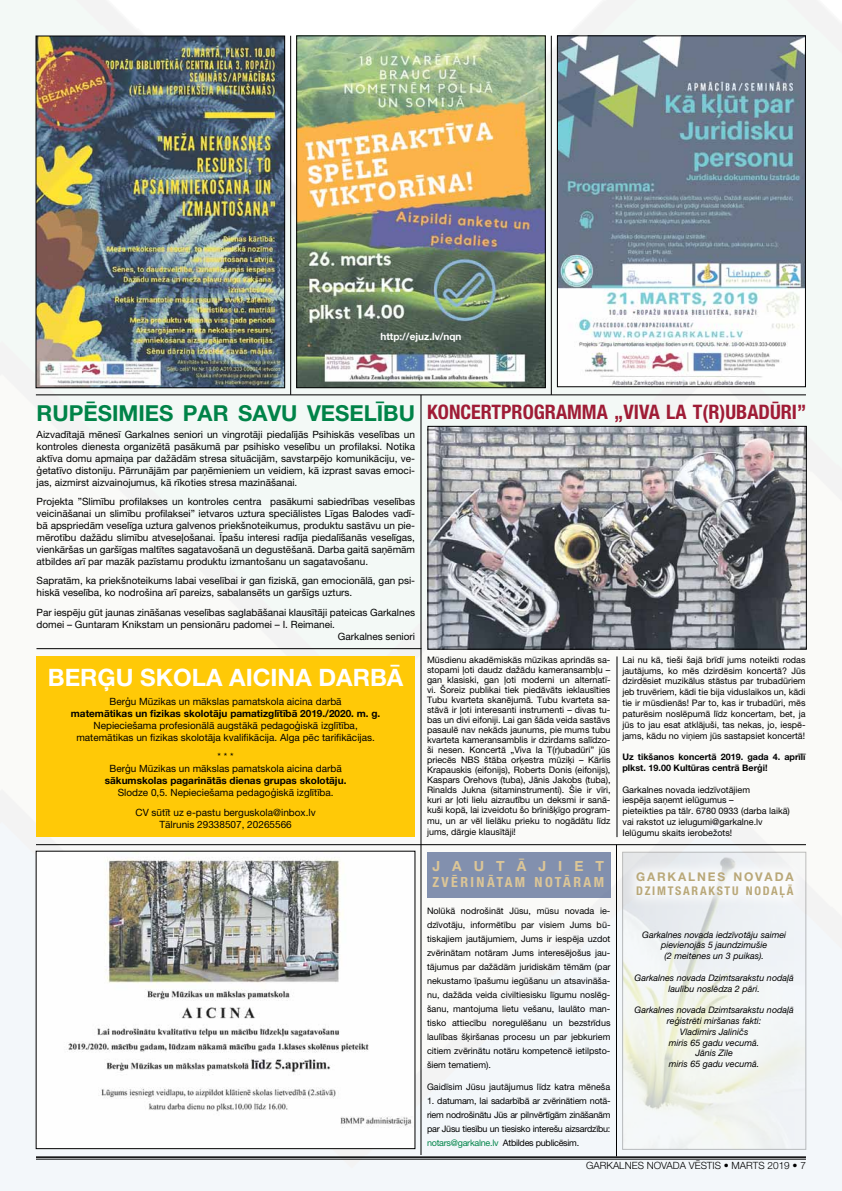
<style>
.page{position:relative;width:842px;height:1191px;background:#fff}
.page>*{position:absolute;margin:0;border:0;box-sizing:border-box;transform-origin:0 0}
.t1{font:700 24px "Helvetica Neue LT Pro";color:#fff}
.t2{font:700 22px "Helvetica Neue LT Pro";color:#008348}
.t3{font:700 condensed 20px "Helvetica Neue LT Pro";color:#9f1c36}
.t4{font:700 condensed 14px "Helvetica Neue LT Pro";letter-spacing:.17em;color:#dcc697}
.t5{font:700 14px "Helvetica Neue LT Pro";letter-spacing:.915em;color:#dcc697}
.t6{font:700 condensed 12px "Helvetica Neue LT Pro";letter-spacing:.145em;color:#b9a879}
.t7{font:700 12px "Helvetica Neue LT Pro";color:#b9a879}
.t8{font:10px/12px "Helvetica Neue LT Pro";color:#000;text-align:center}
.t9{font:700 10px "Helvetica Neue LT Pro";color:#000}
.t10{font:300 10px "Helvetica Neue LT Pro";color:#000}
.t11{font:700 10px "Helvetica Neue LT Pro";color:#fff}
.t12{font:9px/10px "Helvetica Neue LT Pro";color:#000;text-align:justify}
.t13{font:italic 9px/10.8px "Helvetica Neue LT Pro";color:#000;text-align:center}
.t14{font:700 9px/10.8px "Helvetica Neue LT Pro";color:#000}
.s1{color:#008348}
</style>
<div class="page">
<img style="left:0;top:0;width:842px;height:1190px">
<img style="left:624px;top:854px;width:180px;height:293px">
<hr style="left:36px;top:1156px;width:770px;height:1px;background:#000">
<hr style="left:36px;top:1158px;width:770px;height:1px;background:#000">
<div style="left:624px;top:859px;width:182px;height:51px;background:#fff;opacity:.75"></div>
<hr style="left:36px;top:844px;width:770px;height:1px;background:#000">
<div style="left:427px;top:852px;width:183px;height:45px;background:#8290ae"></div>
<hr style="left:616px;top:844px;width:1px;height:312px;background:#000">
<hr style="left:420px;top:395px;width:1px;height:760px;background:#000">
<img style="left:38px;top:853px;width:375px;height:293px">
<img style="left:38px;top:38px;width:245px;height:348px">
<div style="left:36px;top:36px;width:249px;height:352px;border:1px solid #000"></div>
<img style="left:299px;top:38px;width:244px;height:348px">
<hr style="left:36px;top:394px;width:770px;height:1px;background:#000">
<hr style="left:290px;top:36px;width:1px;height:359px;background:#000">
<hr style="left:551px;top:36px;width:1px;height:359px;background:#000">
<hr style="left:36px;top:648px;width:385px;height:1px;background:#000">
<div style="left:36px;top:656px;width:379px;height:181px;background:#ffc907"></div>
<img style="left:559px;top:38px;width:244px;height:347px">
<hr style="left:617px;top:656px;width:1px;height:181px;background:#000">
<img style="left:430px;top:428px;width:374px;height:219px">
<div style="left:428px;top:426px;width:378px;height:223px;border:1px solid #000"></div>
<p class="t11" style="left:380px;top:330px;width:83px">http://ejuz.lv/nqn</p>
<h2 class="t2" style="left:37px;top:400px;width:114px">Rupēsimies</h2>
<h2 class="t2" style="left:183px;top:400px;width:71px">par sav</h2>
<h2 class="t2" style="left:281px;top:400px;width:41px">u vesel</h2>
<h2 class="t2" style="left:377px;top:400px;width:40px">ību</h2>
<p class="t8" style="left:37px;top:428px;width:380px;text-align:justify">Aizvadītajā mēnesī Garkalnes seniori un vingrotāji piedalījās Psihiskās veselības un kontroles dienesta organizētā pasākumā par psihisko veselību un profilaksi. Notika aktīva domu apmaiņa par dažādām stresa situācijām, savstarpējo komunikāciju, ve&shy;ģetatīvo distoniju. Pārrunājām par paņēmieniem un veidiem, kā izprast savas emoci&shy;jas, aizmirst aizvainojumus, kā rīkoties stresa mazināšanai.</p>
<p class="t8" style="left:37px;top:495px;width:380px;text-align:justify">Projekta ”Slimību profilakses un kontroles centra pasākumi sabiedrības veselības veicināšanai un slimību profilaksei” ietvaros uztura speciālistes Līgas Balodes vadī&shy;bā apspriedām veselīga uztura galvenos priekšnoteikumus, produktu sastāvu un pie&shy;mērotību dažādu slimību atveseļošanai. Īpašu interesi radīja piedalīšanās veselīgas, vienkāršas un garšīgas maltītes sagatavošanā un degustēšanā. Darba gaitā saņēmām atbildes arī par mazāk pazīstamu produktu izmantošanu un sagatavošanu.</p>
<p class="t8" style="left:37px;top:575px;width:380px;text-align:left">Sapratām, ka priekšnoteikums labai veselībai ir gan fiziskā, gan emocionālā, gan psi&shy;hiskā veselība, ko nodrošina arī pareizs, sabalansēts un garšīgs uzturs.</p>
<p class="t8" style="left:37px;top:606px;width:380px">Par iespēju gūt jaunas zināšanas veselības saglabāšanai klausītāji pateicas Garkalnes</p>
<p class="t8" style="left:37px;top:618px;width:300px">domei – Guntaram Knikstam un pensionāru padomei – I. Reimanei.</p>
<p class="t8" style="left:338px;top:630px;width:79px">Garkalnes seniori</p>
<h1 class="t1" style="left:48px;top:662px;width:17px">Ber</h1>
<h1 class="t1" style="left:98px;top:662px;width:61px">ģu skola</h1>
<h1 class="t1" style="left:229px;top:662px;width:56px">aicina</h1>
<h1 class="t1" style="left:318px;top:662px;width:18px">dar</h1>
<h1 class="t1" style="left:370px;top:662px;width:32px">bā</h1>
<p class="t8" style="left:110px;top:695px;width:234px">Berģu Mūzikas un mākslas pamatskola aicina darbā</p>
<p class="t9" style="left:71px;top:707px;width:311px">matemātikas un fizikas skolotāju pamatizglītībā 2019./2020. m. g.</p>
<p class="t8" style="left:76px;top:719px;width:300px">Nepieciešama profesionālā augstākā pedagoģiskā izglītība, matemātikas un fizikas skolotāja kvalifikācija. Alga pēc tarifikācijas.</p>
<p class="t8" style="left:110px;top:750px;width:234px">* * *<br>Berģu Mūzikas un mākslas pamatskola aicina darbā</p>
<p class="t9" style="left:105px;top:774px;width:243px">sākumskolas pagarinātās dienas grupas skolotāju.</p>
<p class="t8" style="left:118px;top:783px;width:217px;line-height:19.2px">Slodze 0,5. Nepieciešama pedagoģiskā izglītība.<br>CV sūtīt uz e-pastu berguskola@inbox.lv</p>
<p class="t8" style="left:159px;top:818px;width:134px">Tālrunis 29338507, 20265566</p>
<h3 class="t3" style="left:427px;top:400px;width:381px">KONCERTPROG RAMMA „VIVA LA T(R)UBADŪRI”</h3>
<p class="t12" style="left:427px;top:654px;width:185px">Mūsdienu akadēmiskās mūzikas aprindās sa&shy;stopami ļoti daudz dažādu kameransambļu – gan klasiski, gan ļoti moderni un alternatī&shy;vi. Šoreiz publikai tiek piedāvāts ieklausīties Tubu kvarteta skanējumā. Tubu kvarteta sa&shy;stāvā ir ļoti interesanti instrumenti – divas tu&shy;bas un divi eifoniji. Lai gan šāda veida sastāvs pasaulē nav nekāds jaunums, pie mums tubu kvarteta kameransamblis ir dzirdams salīdzo&shy;ši nesen. Koncertā „Viva la T(r)ubadūri” jūs priecēs NBS štāba orķestra mūziķi – Kārlis Krapauskis (eifonijs), Roberts Donis (eifonijs), Kaspars Orehovs (tuba), Jānis Jakobs (tuba), Rinalds Jukna (sitaminstrumenti). Šie ir vīri, kuri ar ļoti lielu aizrautību un deksmi ir sanā&shy;kuši kopā, lai izveidotu šo brīnišķīgo program-</p>
<p class="t12" style="left:427px;top:815px;width:185px;line-height:11px">mu, un ar vēl lielāku prieku to nogādātu līdz jums, dārgie klausītāji!</p>
<h3 class="t5" style="left:432px;top:857px;width:124px">Jaut ājiet</h3>
<h3 class="t4" style="left:432px;top:873px;width:172px">ZVĒRINĀTAM NOTĀRAM</h3>
<p class="t12" style="left:427px;top:903px;width:185px;line-height:14px">Nolūkā nodrošināt Jūsu, mūsu novada ie&shy;dzīvotāju, informētību par visiem Jums bū&shy;tiskajiem jautājumiem, Jums ir iespēja uzdot zvērinātam notāram Jums interesējošus jau&shy;tājumus par dažādām juridiskām tēmām (par nekustamo īpašumu iegūšanu un atsavināša&shy;nu, dažāda veida civiltiesisku līgumu noslēg&shy;šanu, mantojuma lietu vešanu, laulāto man&shy;tisko attiecību noregulēšanu un bezstrīdus laulības šķiršanas procesu un par jebkuriem citiem zvērinātu notāru kompetencē ietilpsto&shy;šiem tematiem).</p>
<p class="t12" style="left:427px;top:1081px;width:185px">Gaidīsim Jūsu jautājumus līdz katra mēneša</p>
<p class="t12" style="left:427px;top:1093px;width:185px;line-height:14px">1. datumam, lai sadarbībā ar zvērinātiem notā&shy;riem nodrošinātu Jūs ar pilnvērtīgām zināšanām par Jūsu tiesību un tiesisko interešu aizsardzību: <span class="s1">notars@garkalne.lv</span> Atbildes publicēsim.</p>
<p class="t12" style="left:622px;top:654px;width:185px;line-height:10.8px">Lai nu kā, tieši šajā brīdī jums noteikti rodas jautājums, ko mēs dzirdēsim koncertā? Jūs dzirdēsiet muzikālus stāstus par trubadūriem jeb truvēriem, kādi tie bija viduslaikos un, kādi tie ir mūsdienās! Par to, kas ir trubadūri, mēs paturēsim noslēpumā līdz koncertam, bet, ja jūs to jau esat atklājuši, tas nekas, jo, iespē&shy;jams, kādu no viņiem jūs sastapsiet koncertā!</p>
<p class="t14" style="left:622px;top:751px;width:185px">Uz tikšanos koncertā 2019. gada 4. aprīlī plkst. 19.00 Kultūras centrā Berģi!</p>
<p class="t12" style="left:622px;top:784px;width:169px;line-height:10.8px;text-align:left">Garkalnes novada iedzīvotājiem<br>iespēja saņemt ielūgumus –<br>pieteikties pa tālr. 6780 0933 (darba laikā) vai rakstot uz ielugumi@garkalne.lv Ielūgumu skaits ierobežots!</p>
<h3 class="t7" style="left:636px;top:869px;width:22px">Garkalnes</h3>
<h3 class="t7" style="left:733px;top:869px;width:11px">novada</h3>
<h3 class="t6" style="left:636px;top:883px;width:158px">DZ IMTSARAKSTU NODAĻĀ</h3>
<p class="t13" style="left:642px;top:928px;width:146px">Garkalnes novada iedzīvotāju saimei pievienojās 5 jaundzimušie<br>(2 meitenes un 3 puikas).</p>
<p class="t13" style="left:635px;top:972px;width:161px">Garkalnes novada Dzimtsarakstu nodaļā laulību noslēdza 2 pāri.</p>
<p class="t13" style="left:635px;top:1004px;width:161px">Garkalnes novada Dzimtsarakstu nodaļā reģistrēti miršanas fakti:<br>Vladimirs Jaliničs<br>miris 65 gadu vecumā.<br>Jānis Zīle<br>miris 65 gadu vecumā.</p>
<p class="t10" style="left:586px;top:1159px;width:221px">GARKALNES NOVADA VĒSTIS • MARTS 2019 • 7</p>
</div>
